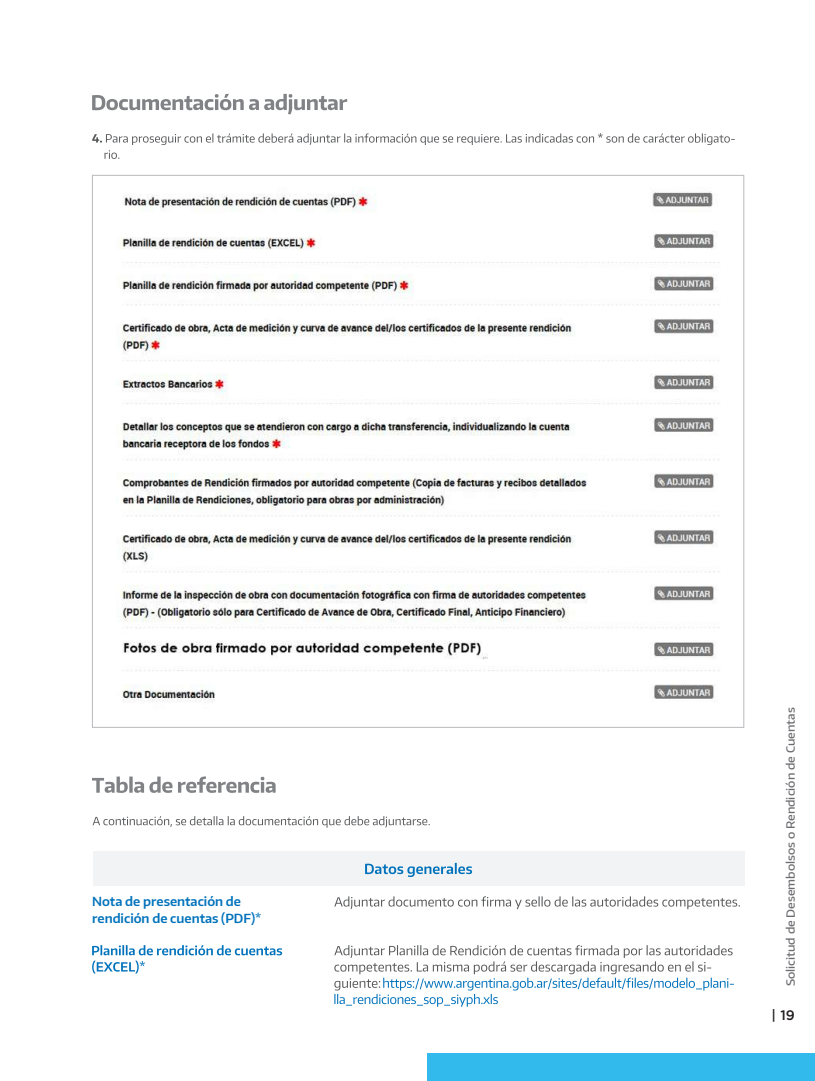
<style>
.page{position:relative;width:815px;height:1081px;background:#fff}
.page>*{position:absolute;margin:0;border:0;box-sizing:border-box;transform-origin:0 0}
.t1{font:500 13.75px "Gotham";color:#231f20}
.t2{font:600 12.5px/16.2px "Encode Sans";color:#0072bb}
.t3{font:500 11.25px "Encode Sans Wide";color:#6c6d70}
</style>
<div class="page">
<div style="left:427px;top:1053px;width:388px;height:28px;background:#33baed"></div>
<svg style="left:92px;top:94px;width:255px;height:20px"></svg>
<svg style="left:92px;top:133px;width:643px;height:26px"></svg>
<img style="left:116px;top:191px;width:604px;height:512px">
<svg style="left:92px;top:776px;width:184px;height:17px"></svg>
<svg style="left:93px;top:816px;width:337px;height:11px"></svg>
<div style="left:93px;top:851px;width:652px;height:34px;background:#f2f3f4"></div>
<svg style="left:365px;top:863px;width:107px;height:14px"></svg>
<svg style="left:334px;top:896px;width:406px;height:13px"></svg>
<svg style="left:92px;top:945px;width:190px;height:28px"></svg>
<svg style="left:334px;top:945px;width:400px;height:62px"></svg>
<p class="t2" style="left:92px;top:893px;width:171px">Nota de presentación de rendición de cuentas (PDF)*</p>
<p class="t3" style="left:783px;top:986px;width:280px;rotate:-90deg">Solicitud de Desembolsos o Rendición de Cuentas</p>
<p class="t1" style="left:772px;top:1006px;width:25px">| 19</p>
</div>
